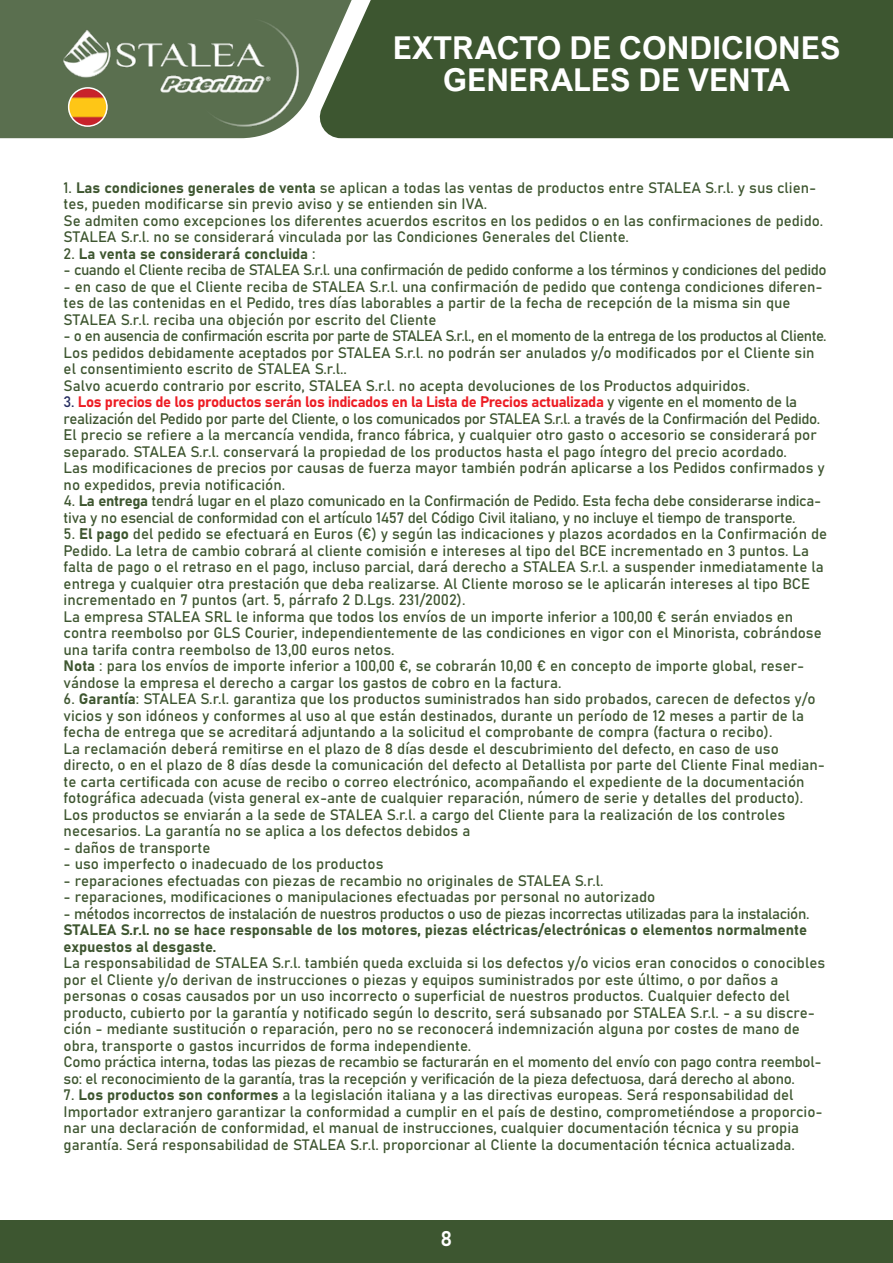
<style>
.page{position:relative;width:893px;height:1263px;background:#fff}
.page>*{position:absolute;margin:0;border:0;box-sizing:border-box;transform-origin:0 0}
.t1{font:700 31.5px/31.5px "Arial Nova";color:#fff;text-align:center}
.t2{font:21px "Bahnschrift";color:#fff}
.t3{font:15px/16.5px "Bahnschrift";color:#3e5630}
.t4{font:15px/16.5px "Bahnschrift";letter-spacing:-.02em;color:#3e5630}
.t5{font:15px "Bahnschrift";letter-spacing:-.025em;color:#3e5630}
.s1{color:#232b5f}
.s2{color:#ed1d24}
</style>
<div class="page">
<div style="left:0;top:1220px;width:893px;height:43px;background:#3d5630"></div>
<div style="left:356px;top:0;width:537px;height:138px;background:#3d5630"></div>
<svg style="left:0;top:0;width:356px;height:138px;background:#6c7f63"></svg>
<img style="left:55px;top:7px;width:253px;height:130px">
<img style="left:61px;top:80px;width:54px;height:54px">
<div style="left:68px;top:87px;width:40px;height:40px;border:2px solid #fff;border-radius:50%"></div>
<h1 class="t1" style="left:393px;top:32px;width:449px">EXTRACTO DE CONDICIONES<br>GENERALES DE VENTA</h1>
<p class="t3" style="left:64px;top:178px;width:761px">1. Las condiciones generales de venta se aplican a todas las ventas de productos entre STALEA S.r.l. y sus clien&shy;tes, pueden modificarse sin previo aviso y se entienden sin IVA.<br>Se admiten como excepciones los diferentes acuerdos escritos en los pedidos o en las confirmaciones de pedido.<br>STALEA S.r.l. no se considerará vinculada por las Condiciones Generales del Cliente.</p>
<p class="t3" style="left:64px;top:244px;width:253px">2. La venta se considerará concluida :</p>
<p class="t5" style="left:64px;top:259px;width:764px">- cuando el Cliente reciba de STALEA S.r.l. una confirmación de pedido conforme a los términos y condiciones del pedido</p>
<p class="t3" style="left:64px;top:277px;width:760px">- en caso de que el Cliente reciba de STALEA S.r.l. una confirmación de pedido que contenga condiciones diferen&shy;tes de las contenidas en el Pedido, tres días laborables a partir de la fecha de recepción de la misma sin que<br>STALEA S.r.l. reciba una objeción por escrito del Cliente</p>
<p class="t3" style="left:64px;top:327px;width:765px">- o en ausencia de confirmación escrita por parte de STALEA S.r.l., en el momento de la entrega de los productos al Cliente.<br>Los pedidos debidamente aceptados por STALEA S.r.l. no podrán ser anulados y/o modificados por el Cliente sin el consentimiento escrito de STALEA S.r.l..<br>Salvo acuerdo contrario por escrito, STALEA S.r.l. no acepta devoluciones de los Productos adquiridos.</p>
<p class="t3" style="left:64px;top:393px;width:763px"><span class="s1">3.</span> <span class="s2">Los precios de los productos serán los indicados en la Lista de Precios actualizada</span> y vigente en el momento de la realización del Pedido por parte del Cliente, o los comunicados por STALEA S.r.l. a través de la Confirmación del Pedido.<br>El precio se refiere a la mercancía vendida, franco fábrica, y cualquier otro gasto o accesorio se considerará por separado. STALEA S.r.l. conservará la propiedad de los productos hasta el pago íntegro del precio acordado.<br>Las modificaciones de precios por causas de fuerza mayor también podrán aplicarse a los Pedidos confirmados y no expedidos, previa notificación.</p>
<p class="t4" style="left:64px;top:492px;width:759px">4. La entrega tendrá lugar en el plazo comunicado en la Confirmación de Pedido. Esta fecha debe considerarse indica&shy;tiva y no esencial de conformidad con el artículo 1457 del Código Civil italiano, y no incluye el tiempo de transporte.</p>
<p class="t3" style="left:64px;top:525px;width:765px">5. El pago del pedido se efectuará en Euros (€) y según las indicaciones y plazos acordados en la Confirmación de Pedido. La letra de cambio cobrará al cliente comisión e intereses al tipo del BCE incrementado en 3 puntos. La falta de pago o el retraso en el pago, incluso parcial, dará derecho a STALEA S.r.l. a suspender inmediatamente la entrega y cualquier otra prestación que deba realizarse. Al Cliente moroso se le aplicarán intereses al tipo BCE incrementado en 7 puntos (art. 5, párrafo 2 D.Lgs. 231/2002).<br>La empresa STALEA SRL le informa que todos los envíos de un importe inferior a 100,00 € serán enviados en contra reembolso por GLS Courier, independientemente de las condiciones en vigor con el Minorista, cobrándose una tarifa contra reembolso de 13,00 euros netos.<br>Nota : para los envíos de importe inferior a 100,00 €, se cobrarán 10,00 € en concepto de importe global, reser&shy;vándose la empresa el derecho a cargar los gastos de cobro en la factura.</p>
<p class="t3" style="left:64px;top:690px;width:763px">6. Garantía: STALEA S.r.l. garantiza que los productos suministrados han sido probados, carecen de defectos y/o vicios y son idóneos y conformes al uso al que están destinados, durante un período de 12 meses a partir de la fecha de entrega que se acreditará adjuntando a la solicitud el comprobante de compra (factura o recibo).<br>La reclamación deberá remitirse en el plazo de 8 días desde el descubrimiento del defecto, en caso de uso directo, o en el plazo de 8 días desde la comunicación del defecto al Detallista por parte del Cliente Final median&shy;te carta certificada con acuse de recibo o correo electrónico, acompañando el expediente de la documentación fotográfica adecuada (vista general ex-ante de cualquier reparación, número de serie y detalles del producto).<br>Los productos se enviarán a la sede de STALEA S.r.l. a cargo del Cliente para la realización de los controles necesarios. La garantía no se aplica a los defectos debidos a</p>
<p class="t3" style="left:64px;top:838px;width:148px">- daños de transporte</p>
<p class="t3" style="left:64px;top:855px;width:321px">- uso imperfecto o inadecuado de los productos</p>
<p class="t3" style="left:64px;top:871px;width:541px">- reparaciones efectuadas con piezas de recambio no originales de STALEA S.r.l.</p>
<p class="t3" style="left:64px;top:888px;width:593px">- reparaciones, modificaciones o manipulaciones efectuadas por personal no autorizado</p>
<p class="t3" style="left:64px;top:904px;width:763px">- métodos incorrectos de instalación de nuestros productos o uso de piezas incorrectas utilizadas para la instalación.<br>STALEA S.r.l. no se hace responsable de los motores, piezas eléctricas/electrónicas o elementos normalmente expuestos al desgaste.<br>La responsabilidad de STALEA S.r.l. también queda excluida si los defectos y/o vicios eran conocidos o conocibles por el Cliente y/o derivan de instrucciones o piezas y equipos suministrados por este último, o por daños a personas o cosas causados por un uso incorrecto o superficial de nuestros productos. Cualquier defecto del producto, cubierto por la garantía y notificado según lo descrito, será subsanado por STALEA S.r.l. - a su discre&shy;ción - mediante sustitución o reparación, pero no se reconocerá indemnización alguna por costes de mano de obra, transporte o gastos incurridos de forma independiente.<br>Como práctica interna, todas las piezas de recambio se facturarán en el momento del envío con pago contra reembol&shy;so: el reconocimiento de la garantía, tras la recepción y verificación de la pieza defectuosa, dará derecho al abono.</p>
<p class="t3" style="left:64px;top:1086px;width:761px">7. Los productos son conformes a la legislación italiana y a las directivas europeas. Será responsabilidad del Importador extranjero garantizar la conformidad a cumplir en el país de destino, comprometiéndose a proporcio&shy;nar una declaración de conformidad, el manual de instrucciones, cualquier documentación técnica y su propia garantía. Será responsabilidad de STALEA S.r.l. proporcionar al Cliente la documentación técnica actualizada.</p>
<h2 class="t2" style="left:440px;top:1223px;width:13px">8</h2>
</div>
